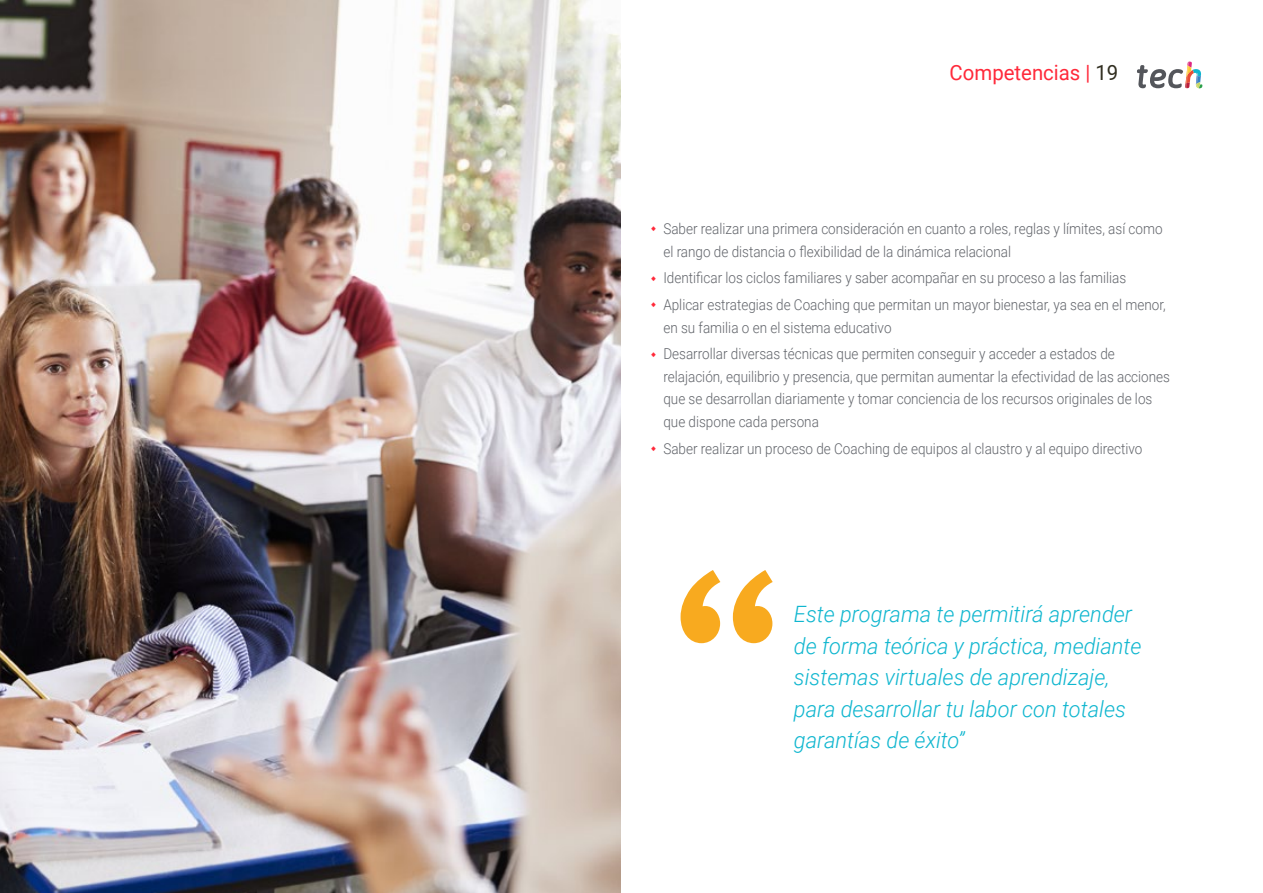
<style>
.page{position:relative;width:1263px;height:893px;background:#fff}
.page>*{position:absolute;margin:0;border:0;box-sizing:border-box;transform-origin:0 0}
.t1{font:italic 300 22.5px/31.5px "Roboto";color:#0fb6cf}
.t2{font:21px "Roboto";color:#ff293a}
.t3{font:300 15px/22.5px "Roboto";color:#61646a;scale:.9 1}
.s1{color:#312e20}
</style>
<div class="page">
<svg style="left:1137px;top:62px;width:65px;height:27px"></svg>
<svg style="left:680px;top:570px;width:93px;height:73px"></svg>
<img style="left:0;top:0;width:621px;height:893px">
<h2 class="t2" style="left:950px;top:57px;width:170px">Competencias | <span class="s1">19</span></h2>
<p class="t3" style="left:663px;top:217px;width:556px">Saber realizar una primera consideración en cuanto a roles, reglas y límites, así como el rango de distancia o flexibilidad de la dinámica relacional</p>
<p class="t3" style="left:663px;top:264px;width:560px;line-height:26.7px">Identificar los ciclos familiares y saber acompañar en su proceso a las familias<br>Aplicar estrategias de Coaching que permitan un mayor bienestar, ya sea en el menor,</p>
<p class="t3" style="left:663px;top:313px;width:503px;line-height:26.7px">en su familia o en el sistema educativo<br>Desarrollar diversas técnicas que permiten conseguir y acceder a estados de</p>
<p class="t3" style="left:663px;top:365px;width:564px">relajación, equilibrio y presencia, que permitan aumentar la efectividad de las acciones que se desarrollan diariamente y tomar conciencia de los recursos originales de los que dispone cada persona</p>
<p class="t3" style="left:663px;top:436px;width:534px">Saber realizar un proceso de Coaching de equipos al claustro y al equipo directivo</p>
<h1 class="t1" style="left:794px;top:598px;width:349px">Este programa te permitirá aprender de forma teórica y práctica, mediante sistemas virtuales de aprendizaje, para desarrollar tu labor con totales garantías de éxito”</h1>
</div>
